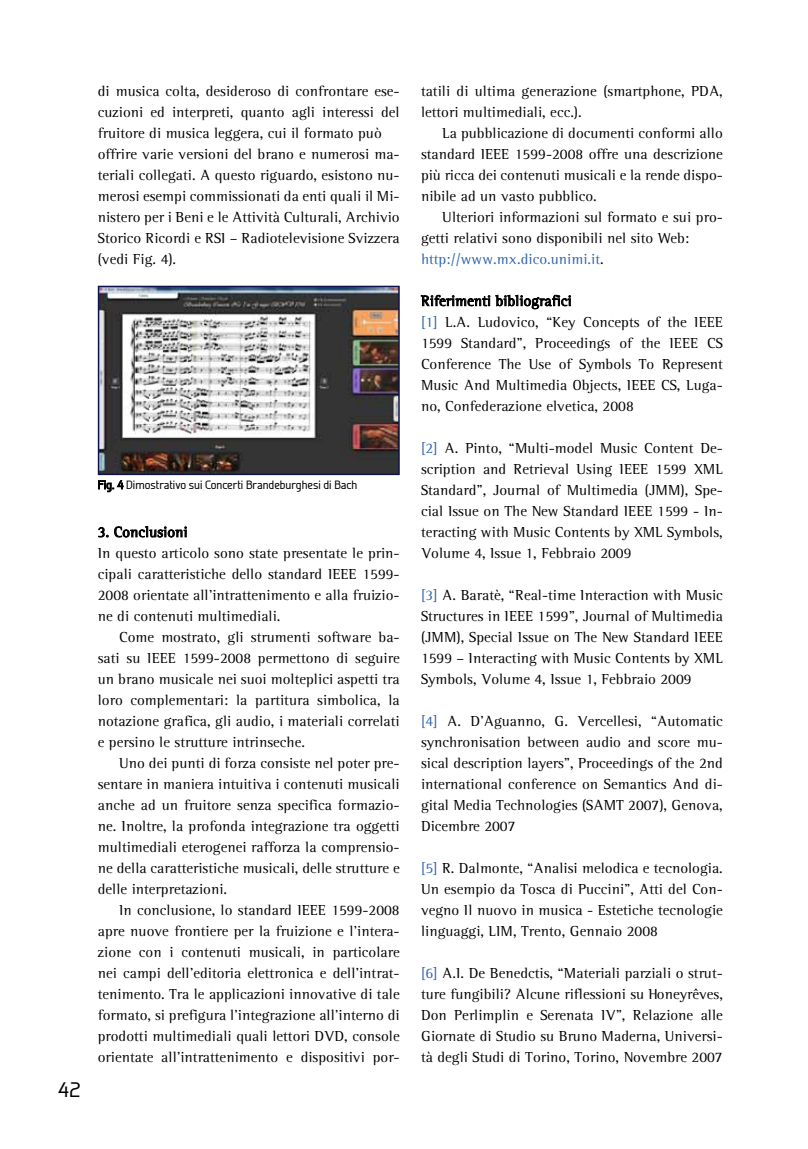
<style>
.page{position:relative;width:808px;height:1149px;background:#fff}
.page>*{position:absolute;margin:0;border:0;box-sizing:border-box;transform-origin:0 0}
.t1{font:500 21px "Galette";color:#000}
.t2{font:15px/21px "Leftist Mono Serif";color:#000;text-align:justify}
.t3{font:500 12px "Galette";color:#000}
.s1{color:#2e63a9}
</style>
<div class="page">
<svg style="left:98px;top:526px;width:89px;height:11px"></svg>
<svg style="left:421px;top:294px;width:150px;height:15px"></svg>
<svg style="left:98px;top:480px;width:25px;height:12px"></svg>
<img style="left:101px;top:288px;width:296px;height:184px">
<div style="left:98px;top:285px;width:302px;height:190px;border:2px solid #0d134a"></div>
<p class="t2" style="left:98px;top:80px;width:303px;text-align:left">di musica colta, desideroso di confrontare ese&shy;cuzioni ed interpreti, quanto agli interessi del fruitore di musica leggera, cui il formato può offrire varie versioni del brano e numerosi ma&shy;teriali collegati. A questo riguardo, esistono nu&shy;merosi esempi commissionati da enti quali il Mi&shy;nistero per i Beni e le Attività Culturali, Archivio Storico Ricordi e RSI – Radiotelevisione Svizzera (vedi Fig. 4).</p>
<h1 class="t1" style="left:58px;top:1076px;width:24px">42</h1>
<p class="t3" style="left:98px;top:477px;width:261px">Fig. 4 Dimostrativo sui Concerti Brandeburghesi di Bach</p>
<p class="t2" style="left:98px;top:521px;width:303px;text-align:left">3. Conclusioni<br>In questo articolo sono state presentate le prin&shy;cipali caratteristiche dello standard IEEE 1599- 2008 orientate all’intrattenimento e alla fruizio&shy;ne di contenuti multimediali.</p>
<p class="t2" style="left:98px;top:626px;width:303px;text-indent:21px">Come mostrato, gli strumenti software ba&shy;sati su IEEE 1599-2008 permettono di seguire un brano musicale nei suoi molteplici aspetti tra loro complementari: la partitura simbolica, la notazione grafica, gli audio, i materiali correlati e persino le strutture intrinseche.</p>
<p class="t2" style="left:98px;top:752px;width:303px;text-indent:21px">Uno dei punti di forza consiste nel poter pre&shy;sentare in maniera intuitiva i contenuti musicali anche ad un fruitore senza specifica formazio&shy;ne. Inoltre, la profonda integrazione tra oggetti multimediali eterogenei rafforza la comprensio&shy;ne della caratteristiche musicali, delle strutture e delle interpretazioni.</p>
<p class="t2" style="left:98px;top:899px;width:303px;text-indent:21px">In conclusione, lo standard IEEE 1599-2008 apre nuove frontiere per la fruizione e l’intera&shy;zione con i contenuti musicali, in particolare nei campi dell’editoria elettronica e dell’intrat&shy;tenimento. Tra le applicazioni innovative di tale formato, si prefigura l’integrazione all’interno di prodotti multimediali quali lettori DVD, console orientate all’intrattenimento e dispositivi por-</p>
<p class="t2" style="left:421px;top:80px;width:303px">tatili di ultima generazione (smartphone, PDA, lettori multimediali, ecc.).</p>
<p class="t2" style="left:421px;top:122px;width:303px;text-indent:21px">La pubblicazione di documenti conformi allo standard IEEE 1599-2008 offre una descrizione più ricca dei contenuti musicali e la rende dispo&shy;nibile ad un vasto pubblico.</p>
<p class="t2" style="left:421px;top:206px;width:303px;text-align:left;text-indent:21px">Ulteriori informazioni sul formato e sui pro&shy;getti relativi sono disponibili nel sito Web: <span class="s1">http://www.mx.dico.unimi.it</span>.</p>
<p class="t2" style="left:421px;top:290px;width:303px;text-align:left">Riferimenti bibliografici<br><span class="s1">[1]</span> L.A. Ludovico, “Key Concepts of the IEEE 1599 Standard”, Proceedings of the IEEE CS Conference The Use of Symbols To Represent Music And Multimedia Objects, IEEE CS, Luga&shy;no, Confederazione elvetica, 2008</p>
<p class="t2" style="left:421px;top:437px;width:303px"><span class="s1">[2]</span> A. Pinto, “Multi-model Music Content De&shy;scription and Retrieval Using IEEE 1599 XML Standard”, Journal of Multimedia (JMM), Spe&shy;cial Issue on The New Standard IEEE 1599 - In&shy;teracting with Music Contents by XML Symbols, Volume 4, Issue 1, Febbraio 2009</p>
<p class="t2" style="left:421px;top:584px;width:303px"><span class="s1">[3]</span> A. Baratè, “Real-time Interaction with Music Structures in IEEE 1599”, Journal of Multimedia (JMM), Special Issue on The New Standard IEEE 1599 – Interacting with Music Contents by XML Symbols, Volume 4, Issue 1, Febbraio 2009</p>
<p class="t2" style="left:421px;top:710px;width:303px"><span class="s1">[4]</span> A. D’Aguanno, G. Vercellesi, “Automatic synchronisation between audio and score mu&shy;sical description layers”, Proceedings of the 2nd international conference on Semantics And di&shy;gital Media Technologies (SAMT 2007), Genova, Dicembre 2007</p>
<p class="t2" style="left:421px;top:857px;width:303px"><span class="s1">[5]</span> R. Dalmonte, “Analisi melodica e tecnologia.<br>Un esempio da Tosca di Puccini”, Atti del Con&shy;vegno Il nuovo in musica - Estetiche tecnologie linguaggi, LIM, Trento, Gennaio 2008</p>
<p class="t2" style="left:421px;top:962px;width:303px"><span class="s1">[6]</span> A.I. De Benedctis, “Materiali parziali o strut&shy;ture fungibili? Alcune riflessioni su Honeyrêves, Don Perlimplin e Serenata IV”, Relazione alle Giornate di Studio su Bruno Maderna, Universi&shy;tà degli Studi di Torino, Torino, Novembre 2007</p>
</div>
